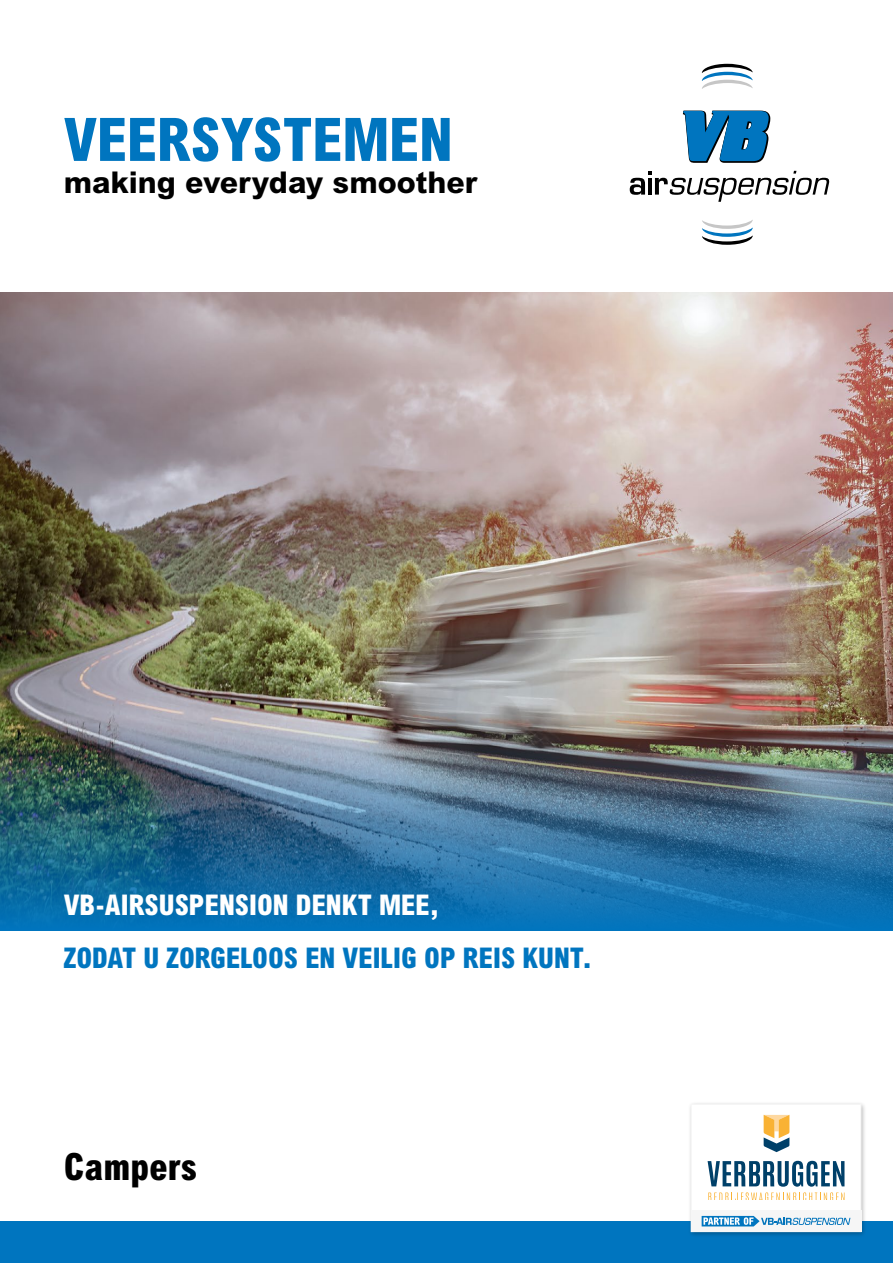
<style>
.page{position:relative;width:893px;height:1263px;background:#fff}
.page>*{position:absolute;margin:0;border:0;box-sizing:border-box;transform-origin:0 0}
.t1{font:800 condensed 60px "Arial MT Std";color:#0075bf}
.Subject_line_-_Front_-_Black{font:800 condensed 37.5px "Arial MT Std";color:#000}
.t2{font:800 30px "Arial MT Std";color:#000}
.Text_line_-_Front_-_Blue{font:800 condensed 28.5px "Arial MT Std";color:#0075bf}
.Text_line_-_Front_-_White{font:800 condensed 28.5px "Arial MT Std";color:#fff}
</style>
<div class="page">
<img style="left:0;top:293px;width:893px;height:427px">
<svg style="left:702px;top:64px;width:51px;height:25px"></svg>
<svg style="left:702px;top:220px;width:51px;height:25px"></svg>
<svg style="left:630px;top:171px;width:200px;height:31px"></svg>
<svg style="left:683px;top:111px;width:87px;height:52px"></svg>
<div style="left:0;top:1221px;width:893px;height:42px;background:#0075bf"></div>
<img style="left:0;top:720px;width:893px;height:211px">
<div style="left:688px;top:1101px;width:179px;height:137px;background:#000;opacity:.3"></div>
<div style="left:691px;top:1104px;width:170px;height:128px;background:#fff"></div>
<div style="left:691px;top:1210px;width:170px;height:22px;background:#f6f6f6"></div>
<svg style="left:702px;top:1216px;width:148px;height:10px"></svg>
<svg style="left:764px;top:1115px;width:25px;height:37px"></svg>
<svg style="left:708px;top:1161px;width:136px;height:39px"></svg>
<p class="t1" style="left:64px;top:103px;width:390px">VEERSYSTEMEN</p>
<p class="t2" style="left:64px;top:164px;width:415px">making everyday smoother</p>
<p class="Text_line_-_Front_-_White" style="left:64px;top:887px;width:377px">VB-AIRSUSPENSION DENKT MEE,</p>
<p class="Text_line_-_Front_-_Blue" style="left:64px;top:941px;width:530px">ZODAT U ZORGELOOS EN VEILIG OP REIS KUNT.</p>
<p class="Subject_line_-_Front_-_Black" style="left:64px;top:1143px;width:135px">Campers</p>
</div>
